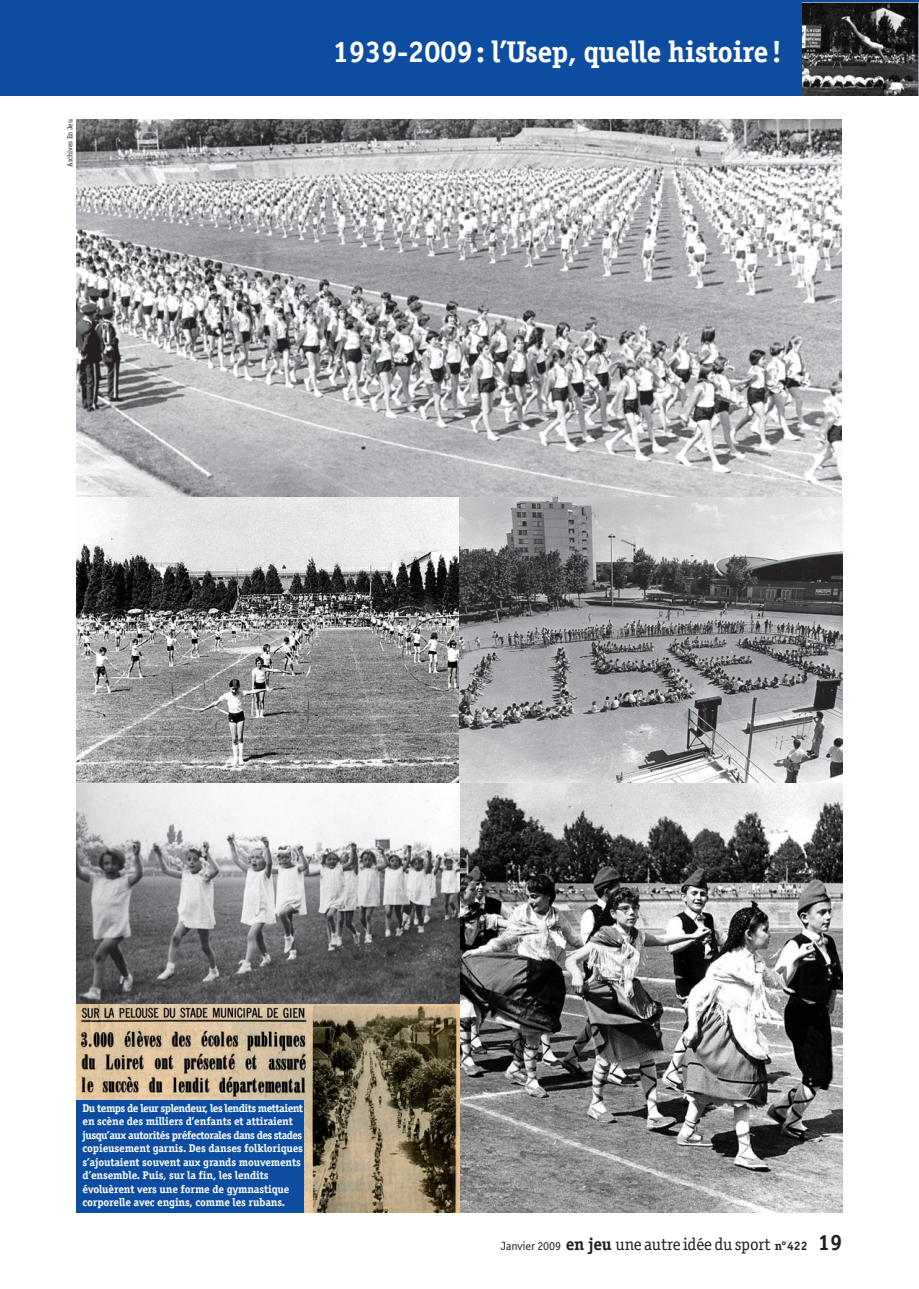
<style>
.page{position:relative;width:919px;height:1289px;background:#fff}
.page>*{position:absolute;margin:0;border:0;box-sizing:border-box;transform-origin:0 0}
.t1{font:700 30px "Officina Serif";letter-spacing:-.015em;color:#fff}
.t2{font:17.25px "Officina Serif";letter-spacing:-.01em;color:#231f20}
.t3{font:700 11.25px/13.5px "Officina Serif";letter-spacing:-.01em;color:#fff}
.t4{font:7.5px "Officina Serif";letter-spacing:-.01em;color:#231f20}
.s1{font-family:"Officina Sans";font-size:12.3px}
.s2{font-weight:700}
.s3{font-weight:700;font-size:12.3px}
.s4{font-weight:700;font-size:22.2px}
</style>
<div class="page">
<div style="left:0;top:0;width:918px;height:96px;background:#0d4da1"></div>
<img style="left:802px;top:4px;width:115px;height:92px">
<img style="left:459px;top:497px;width:383px;height:715px">
<img style="left:77px;top:497px;width:382px;height:507px">
<img style="left:77px;top:1004px;width:382px;height:208px">
<img style="left:77px;top:119px;width:764px;height:378px">
<div style="left:77px;top:1099px;width:227px;height:113px;background:#0d4da1"></div>
<p class="t4" style="left:65px;top:167px;width:49px;rotate:-90deg">Archives En Jeu</p>
<h1 class="t1" style="left:332px;top:40px;width:451px">1939-2009: l’Usep, quelle histoire!</h1>
<p class="t3" style="left:83px;top:1101px;width:222px">Du temps de leur splendeur, les lendits mettaient en scène des milliers d’enfants et attiraient jusqu’aux autorités préfectorales dans des stades copieusement garnis. Des danses folkloriques s’ajoutaient souvent aux grands mouvements d’ensemble. Puis, sur la fin, les lendits évoluèrent vers une forme de gymnastique corporelle avec engins, comme les rubans.</p>
<h2 class="t2" style="left:501px;top:1233px;width:343px"><span class="s1">Janvier 2009</span> <span class="s2">en jeu</span> uneautreidéedusport <span class="s3">n°422</span> <span class="s4">19</span></h2>
</div>
